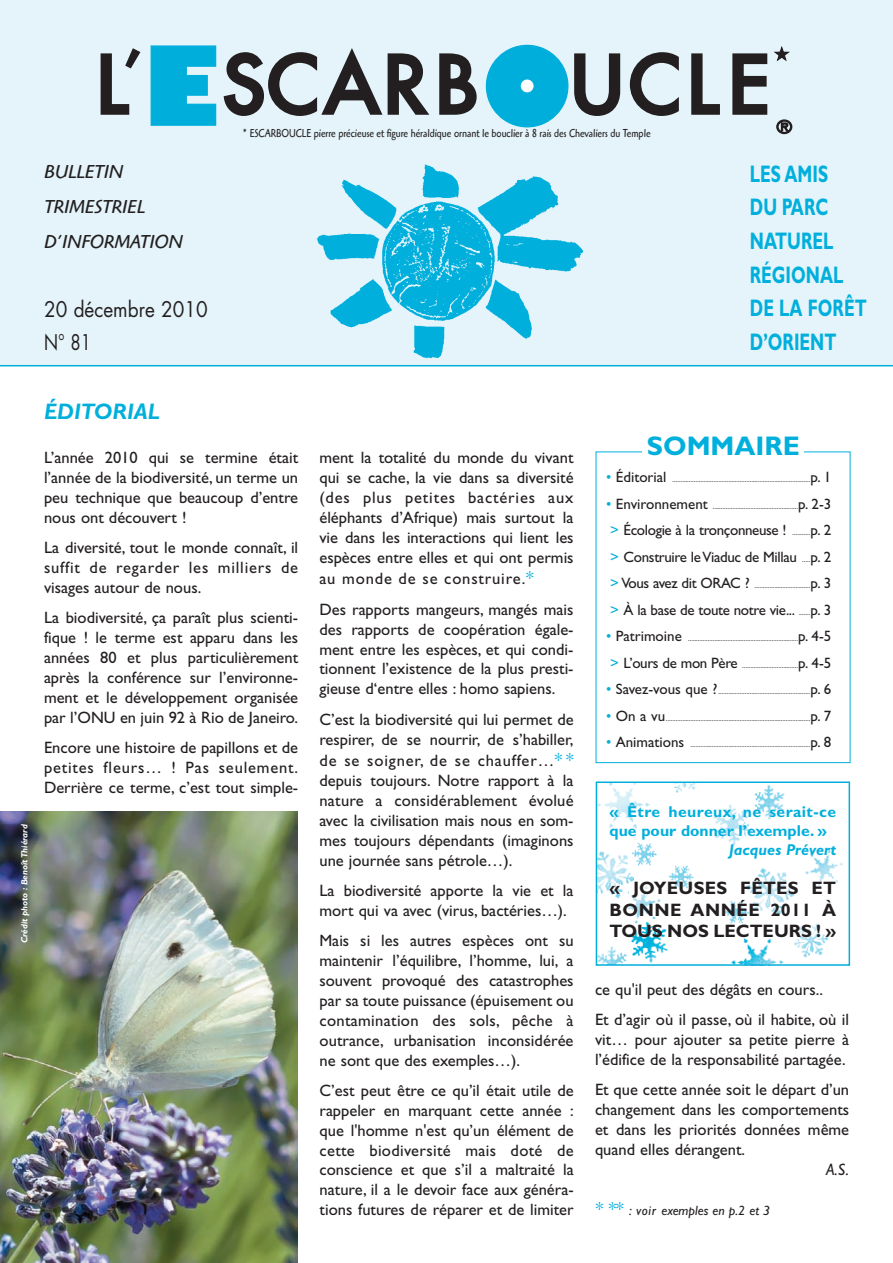
<style>
.page{position:relative;width:893px;height:1263px;background:#fff}
.page>*{position:absolute;margin:0;border:0;box-sizing:border-box;transform-origin:0 0}
.t1{font:700 27px "Gill Sans";color:#00afdc}
.t2{font:700 24px/33.8px "Gill Sans";color:#00afdc;scale:.7 1}
.t3{font:italic 700 22.5px "Gill Sans";color:#00afdc}
.t4{font:21px/33.5px "Futura";color:#231f20;scale:.9 1}
.t5{font:italic 19.5px/35px "Highlander";color:#231f20}
.t6{font:700 18px/21.6px "Gill Sans";letter-spacing:.015em;color:#231f20;text-align:justify}
.t7{font:16.5px/19.8px "Gill Sans";color:#231f20;text-align:justify}
.t8{font:italic 16.5px "Gill Sans";color:#231f20}
.t9{font:700 15.75px/18.9px "Gill Sans";letter-spacing:.005em;color:#00afdc}
.t10{font:italic 700 15.75px "Gill Sans";color:#00afdc}
.t11{font:15px/26.5px "Gill Sans";letter-spacing:-.025em;color:#231f20}
.t12{font:italic 13.5px "Gill Sans";color:#231f20}
.t13{font:12px "Highlander";color:#231f20;scale:.8 1}
.t14{font:italic 700 9px "Gill Sans";color:#fff}
.t15{font:7.5px "Gill Sans";color:#231f20}
.s1{font-size:18px;color:#00afdc}
.s2{font-size:15px;color:#00afdc}
.s3{font-size:15px}
.s4{color:#00afdc}
.s5{font-size:7.5px}
.s6{font-style:normal;font-size:18px;color:#00afdc}
</style>
<div class="page">
<div style="left:0;top:0;width:893px;height:366px;background:#e4f4fa"></div>
<svg style="left:101px;top:48px;width:40px;height:67px"></svg>
<svg style="left:439px;top:53px;width:38px;height:62px"></svg>
<svg style="left:574px;top:53px;width:47px;height:63px"></svg>
<svg style="left:629px;top:52px;width:50px;height:64px"></svg>
<svg style="left:691px;top:53px;width:29px;height:62px"></svg>
<div style="left:486px;top:45px;width:82px;height:82px;background:#00aedc;border-radius:50%"></div>
<div style="left:486px;top:45px;width:82px;height:82px;border:1px solid #00aedc;border-radius:50%"></div>
<div style="left:520px;top:79px;width:14px;height:14px;background:#fff;border-radius:50%"></div>
<div style="left:519px;top:78px;width:16px;height:16px;border:1px solid #00aedc;border-radius:50%"></div>
<svg style="left:150px;top:45px;width:280px;height:81px"></svg>
<svg style="left:732px;top:46px;width:60px;height:88px"></svg>
<img style="left:317px;top:164px;width:266px;height:195px">
<hr style="left:0;top:365px;width:893px;height:1px;background:#00afdc">
<img style="left:0;top:811px;width:298px;height:452px">
<img style="left:805px;top:850px;width:38px;height:37px">
<img style="left:794px;top:924px;width:35px;height:34px">
<img style="left:637px;top:842px;width:20px;height:24px">
<img style="left:730px;top:938px;width:54px;height:25px">
<img style="left:599px;top:851px;width:30px;height:32px">
<img style="left:599px;top:883px;width:20px;height:16px">
<svg style="left:629px;top:874px;width:5px;height:8px"></svg>
<img style="left:629px;top:845px;width:12px;height:29px">
<img style="left:599px;top:946px;width:26px;height:17px">
<img style="left:625px;top:926px;width:43px;height:37px">
<img style="left:619px;top:883px;width:42px;height:33px">
<img style="left:634px;top:916px;width:22px;height:10px">
<img style="left:674px;top:784px;width:22px;height:9px">
<img style="left:724px;top:900px;width:16px;height:24px">
<img style="left:599px;top:784px;width:51px;height:45px">
<img style="left:746px;top:868px;width:49px;height:47px">
<img style="left:740px;top:893px;width:12px;height:28px">
<img style="left:756px;top:785px;width:29px;height:35px">
<img style="left:713px;top:804px;width:43px;height:42px">
<img style="left:668px;top:865px;width:26px;height:24px">
<img style="left:651px;top:857px;width:23px;height:17px">
<svg style="left:651px;top:883px;width:10px;height:12px"></svg>
<div style="left:596px;top:781px;width:254px;height:185px;border:2px solid #00afdc"></div>
<p class="t5" style="left:44px;top:155px;width:140px">BULLETIN<br>TRIMESTRIEL<br>D’INFORMATION</p>
<p class="t4" style="left:44px;top:292px;width:183px">20 décembre 2010<br>N° 81</p>
<p class="t13" style="left:243px;top:126px;width:512px">* ESCARBOUCLE pierre précieuse et figure héraldique ornant le bouclier à 8 rais des Chevaliers du Temple</p>
<h2 class="t2" style="left:750px;top:157px;width:168px">LES AMIS<br>DU PARC<br>NATUREL<br>RÉGIONAL<br>DE LA FORÊT<br>D’ORIENT</h2>
<p class="t14" style="left:19px;top:943px;width:120px;rotate:-90deg">Crédit photo : Benoît Thiérard</p>
<h3 class="t3" style="left:44px;top:398px;width:117px">ÉDITORIAL</h3>
<p class="t7" style="left:44px;top:448px;width:256px">L’année 2010 qui se termine était l’année de la biodiversité, un terme un peu technique que beaucoup d’entre nous ont découvert !</p>
<p class="t7" style="left:44px;top:538px;width:256px">La diversité, tout le monde connaît, il suffit de regarder les milliers de visages autour de nous.</p>
<p class="t7" style="left:44px;top:608px;width:256px">La biodiversité, ça paraît plus scienti&shy;fique ! le terme est apparu dans les années 80 et plus particulièrement après la conférence sur l’environne&shy;ment et le développement organisée par l’ONU en juin 92 à Rio de Janeiro.</p>
<p class="t7" style="left:44px;top:738px;width:256px">Encore une histoire de papillons et de petites fleurs… ! Pas seulement.<br>Derrière ce terme, c’est tout simple-</p>
<p class="t7" style="left:319px;top:448px;width:256px">ment la totalité du monde du vivant qui se cache, la vie dans sa diversité (des plus petites bactéries aux éléphants d’Afrique) mais surtout la vie dans les interactions qui lient les espèces entre elles et qui ont permis au monde de se construire.<span class="s1">*</span></p>
<p class="t7" style="left:319px;top:599px;width:256px">Des rapports mangeurs, mangés mais des rapports de coopération égale&shy;ment entre les espèces, et qui condi&shy;tionnent l’existence de la plus presti&shy;gieuse d‘entre elles : homo sapiens.</p>
<p class="t7" style="left:319px;top:709px;width:256px">C’est la biodiversité qui lui permet de respirer, de se nourrir, de s’habiller, de se soigner, de se chauffer…<span class="s1">** </span>depuis toujours. Notre rapport à la nature a considérablement évolué avec la civilisation mais nous en som&shy;mes toujours dépendants (imaginons une journée sans pétrole…).</p>
<p class="t7" style="left:319px;top:881px;width:256px">La biodiversité apporte la vie et la mort qui va avec (virus, bactéries…).</p>
<p class="t7" style="left:319px;top:931px;width:256px">Mais si les autres espèces ont su maintenir l’équilibre, l’homme, lui, a souvent provoqué des catastrophes par sa toute puissance (épuisement ou contamination des sols, pêche à outrance, urbanisation inconsidérée ne sont que des exemples…).</p>
<p class="t7" style="left:319px;top:1080px;width:256px">C’est peut être ce qu’il était utile de rappeler en marquant cette année : que l'homme n'est qu’un élément de cette biodiversité mais doté de conscience et que s’il a maltraité la nature, il a le devoir face aux généra&shy;tions futures de réparer et de limiter</p>
<h1 class="t1" style="left:647px;top:430px;width:155px">SOMMAIRE</h1>
<p class="t15" style="left:606px;top:475px;width:227px"><span class="s2">•</span> <span class="s3">Éditorial</span> ....................................................................................<span class="s3">p. 1</span></p>
<p class="t15" style="left:606px;top:502px;width:227px"><span class="s2">•</span> <span class="s3">Environnement</span> ....................................................<span class="s3">p. 2-3</span></p>
<p class="t11" style="left:610px;top:517px;width:223px"><span class="s4">&gt;</span> Écologie à la tronçonneuse ! <span class="s5">...........</span>p. 2 <span class="s4">&gt;</span> Construire le Viaduc de Millau <span class="s5">.....</span>p. 2</p>
<p class="t15" style="left:610px;top:581px;width:223px"><span class="s2">&gt;</span> <span class="s3">Vous avez dit ORAC ?</span> ..................................<span class="s3">p. 3</span></p>
<p class="t11" style="left:610px;top:596px;width:223px"><span class="s4">&gt;</span> À la base de toute notre vie... <span class="s5">.......</span>p. 3</p>
<p class="t15" style="left:606px;top:634px;width:227px"><span class="s2">•</span> <span class="s3">Patrimoine</span> ...................................................................<span class="s3">p. 4-5</span></p>
<p class="t15" style="left:610px;top:661px;width:223px"><span class="s2">&gt;</span> <span class="s3">L’ours de mon Père</span> ..................................<span class="s3">p. 4-5</span></p>
<p class="t15" style="left:606px;top:687px;width:227px"><span class="s2">•</span> <span class="s3">Savez-vous que ?</span>........................................................<span class="s3">p. 6</span></p>
<p class="t15" style="left:606px;top:714px;width:227px"><span class="s2">•</span> <span class="s3">On a vu</span>........................................................................................<span class="s3">p. 7</span></p>
<p class="t15" style="left:606px;top:740px;width:227px"><span class="s2">•</span> <span class="s3">Animations</span> .........................................................................<span class="s3">p. 8</span></p>
<p class="t9" style="left:610px;top:802px;width:228px">« Être heureux, ne serait-ce que pour donner l’exemple. »</p>
<p class="t10" style="left:729px;top:840px;width:109px">Jacques Prévert</p>
<p class="t6" style="left:610px;top:877px;width:228px">« JOYEUSES FÊTES ET BONNE ANNÉE 2011 À TOUS NOS LECTEURS ! »</p>
<p class="t7" style="left:595px;top:974px;width:256px;line-height:30.5px">ce qu'il peut des dégâts en cours..<br>Et d’agir où il passe, où il habite, où il</p>
<p class="t7" style="left:595px;top:1030px;width:256px">vit… pour ajouter sa petite pierre à l’édifice de la responsabilité partagée.</p>
<p class="t7" style="left:595px;top:1080px;width:256px">Et que cette année soit le départ d’un changement dans les comportements et dans les priorités données même quand elles dérangent.</p>
<p class="t8" style="left:826px;top:1159px;width:25px">A.S.</p>
<p class="t12" style="left:596px;top:1203px;width:176px"><span class="s6">* **</span> : voir exemples en p.2 et 3</p>
</div>
